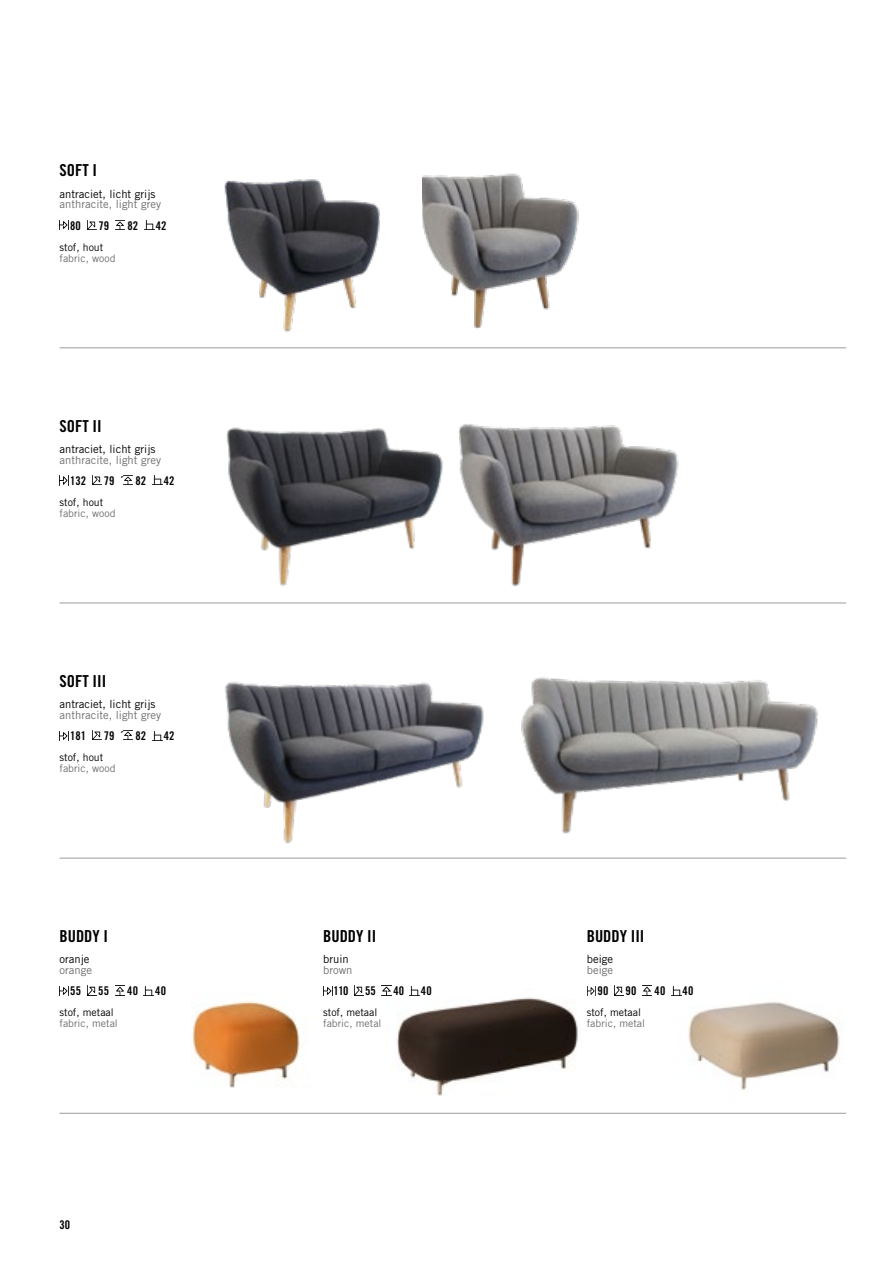
<style>
.page{position:relative;width:893px;height:1263px;background:#fff}
.page>*{position:absolute;margin:0;border:0;box-sizing:border-box;transform-origin:0 0}
.t1{font:16.5px "Trade Gothic LT Std Bd Cn 20";color:#000}
.t2{font:12px "Trade Gothic LT Std Bd Cn 20";color:#000}
.t3{font:11.25px "Trade Gothic LT Std";color:#000}
.t4{font:11.25px "Trade Gothic LT Std";color:#6f6f6e}
.t5{font:10.5px "Trade Gothic LT Std";color:#6f6f6e}
.t6{font:10.5px "Trade Gothic LT Std";color:#000}
</style>
<div class="page">
<hr style="left:60px;top:348px;width:786px;height:1px;background:#9c9d9d">
<hr style="left:60px;top:603px;width:786px;height:1px;background:#9c9d9d">
<hr style="left:60px;top:858px;width:786px;height:1px;background:#9c9d9d">
<hr style="left:60px;top:1113px;width:786px;height:1px;background:#9c9d9d">
<svg style="left:60px;top:221px;width:9px;height:9px"></svg>
<svg style="left:87px;top:221px;width:10px;height:9px"></svg>
<svg style="left:115px;top:220px;width:10px;height:10px"></svg>
<svg style="left:144px;top:221px;width:10px;height:9px"></svg>
<img style="left:224px;top:179px;width:156px;height:153px">
<img style="left:422px;top:173px;width:157px;height:156px">
<svg style="left:60px;top:476px;width:9px;height:9px"></svg>
<svg style="left:93px;top:476px;width:9px;height:9px"></svg>
<svg style="left:123px;top:476px;width:10px;height:9px"></svg>
<svg style="left:152px;top:476px;width:10px;height:9px"></svg>
<img style="left:226px;top:427px;width:217px;height:159px">
<img style="left:459px;top:424px;width:220px;height:163px">
<svg style="left:60px;top:731px;width:9px;height:9px"></svg>
<svg style="left:93px;top:731px;width:9px;height:9px"></svg>
<svg style="left:123px;top:731px;width:10px;height:9px"></svg>
<svg style="left:153px;top:731px;width:9px;height:9px"></svg>
<img style="left:225px;top:682px;width:259px;height:162px">
<img style="left:522px;top:677px;width:296px;height:157px">
<svg style="left:60px;top:986px;width:9px;height:9px"></svg>
<svg style="left:87px;top:986px;width:9px;height:9px"></svg>
<svg style="left:116px;top:986px;width:8px;height:9px"></svg>
<svg style="left:144px;top:986px;width:9px;height:9px"></svg>
<img style="left:191px;top:1001px;width:109px;height:87px">
<svg style="left:323px;top:986px;width:9px;height:9px"></svg>
<svg style="left:354px;top:986px;width:9px;height:9px"></svg>
<img style="left:385px;top:985px;width:193px;height:111px">
<img style="left:677px;top:995px;width:163px;height:95px">
<svg style="left:587px;top:986px;width:9px;height:9px"></svg>
<svg style="left:614px;top:986px;width:9px;height:9px"></svg>
<svg style="left:643px;top:986px;width:8px;height:9px"></svg>
<svg style="left:672px;top:986px;width:9px;height:9px"></svg>
<h1 class="t1" style="left:60px;top:161px;width:39px">SOFT I</h1>
<p class="t3" style="left:60px;top:187px;width:97px">antraciet, licht grijs</p>
<p class="t4" style="left:60px;top:198px;width:103px">anthracite, light grey</p>
<p class="t2" style="left:70px;top:218px;width:12px">80</p>
<p class="t2" style="left:99px;top:218px;width:12px">79</p>
<p class="t2" style="left:128px;top:218px;width:12px">82</p>
<p class="t2" style="left:156px;top:218px;width:12px">42</p>
<p class="t6" style="left:60px;top:241px;width:45px">stof, hout</p>
<p class="t5" style="left:60px;top:251px;width:57px">fabric, wood</p>
<h1 class="t1" style="left:60px;top:416px;width:44px">SOFT II</h1>
<p class="t3" style="left:60px;top:442px;width:97px">antraciet, licht grijs</p>
<p class="t4" style="left:60px;top:453px;width:103px">anthracite, light grey</p>
<p class="t2" style="left:70px;top:473px;width:17px">132</p>
<p class="t2" style="left:104px;top:473px;width:44px">79 ´ 82</p>
<p class="t2" style="left:164px;top:473px;width:12px">42</p>
<p class="t6" style="left:60px;top:496px;width:45px">stof, hout</p>
<p class="t5" style="left:60px;top:507px;width:57px">fabric, wood</p>
<h1 class="t1" style="left:60px;top:671px;width:48px">SOFT III</h1>
<p class="t3" style="left:60px;top:697px;width:97px">antraciet, licht grijs</p>
<p class="t4" style="left:60px;top:708px;width:103px">anthracite, light grey</p>
<p class="t2" style="left:70px;top:728px;width:17px">181</p>
<p class="t2" style="left:104px;top:728px;width:44px">79 ´ 82</p>
<p class="t2" style="left:164px;top:728px;width:12px">42</p>
<p class="t6" style="left:60px;top:751px;width:45px">stof, hout</p>
<p class="t5" style="left:60px;top:762px;width:57px">fabric, wood</p>
<h1 class="t1" style="left:60px;top:926px;width:50px">BUDDY I</h1>
<p class="t3" style="left:60px;top:952px;width:32px">oranje</p>
<p class="t4" style="left:60px;top:963px;width:34px">orange</p>
<p class="t2" style="left:70px;top:983px;width:12px">55</p>
<p class="t2" style="left:98px;top:983px;width:12px">55</p>
<p class="t2" style="left:127px;top:983px;width:13px">40</p>
<p class="t2" style="left:155px;top:983px;width:13px">40</p>
<p class="t6" style="left:60px;top:1006px;width:56px">stof, metaal</p>
<p class="t5" style="left:60px;top:1017px;width:60px">fabric, metal</p>
<p class="t2" style="left:60px;top:1217px;width:12px">30</p>
<h1 class="t1" style="left:323px;top:926px;width:55px">BUDDY II</h1>
<p class="t3" style="left:323px;top:952px;width:27px">bruin</p>
<p class="t4" style="left:323px;top:963px;width:31px">brown</p>
<p class="t2" style="left:334px;top:983px;width:16px">110</p>
<p class="t2" style="left:365px;top:983px;width:12px">55</p>
<p class="t2" style="left:393px;top:983px;width:12px">40</p>
<p class="t2" style="left:421px;top:983px;width:12px">40</p>
<p class="t6" style="left:323px;top:1006px;width:56px">stof, metaal</p>
<p class="t5" style="left:323px;top:1017px;width:60px">fabric, metal</p>
<h1 class="t1" style="left:587px;top:926px;width:59px">BUDDY III</h1>
<p class="t3" style="left:587px;top:952px;width:28px">beige</p>
<p class="t4" style="left:587px;top:963px;width:28px">beige</p>
<p class="t2" style="left:597px;top:983px;width:12px">90</p>
<p class="t2" style="left:626px;top:983px;width:12px">90</p>
<p class="t2" style="left:654px;top:983px;width:13px">40</p>
<p class="t2" style="left:683px;top:983px;width:13px">40</p>
<p class="t6" style="left:587px;top:1006px;width:56px">stof, metaal</p>
<p class="t5" style="left:587px;top:1017px;width:60px">fabric, metal</p>
</div>
